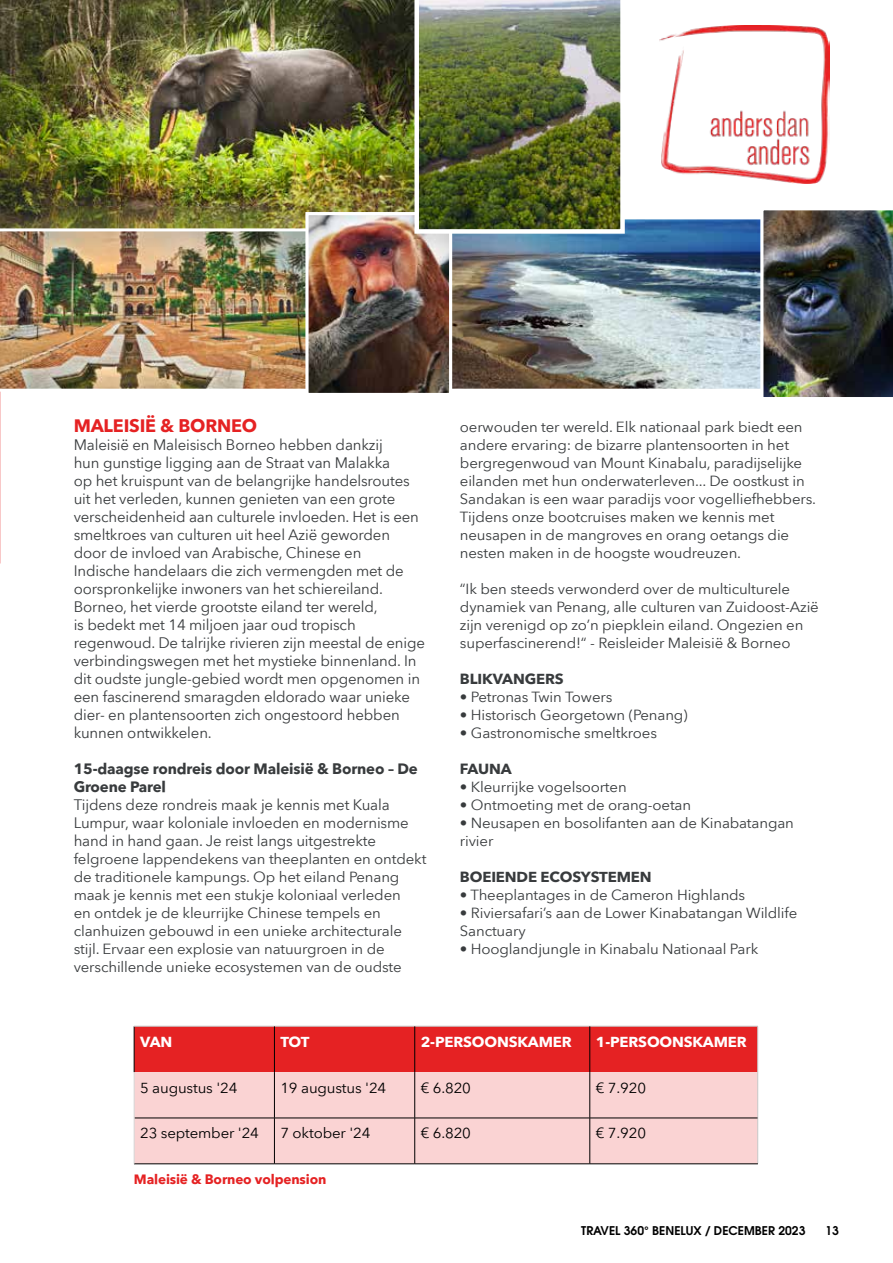
<style>
.page{position:relative;width:893px;height:1263px;background:#fff}
.page>*{position:absolute;margin:0;border:0;box-sizing:border-box;transform-origin:0 0}
.t1{font:700 18px "Avenir Next";letter-spacing:-.01em;color:#e52223}
.t2{font:15px/18px "Avenir Next";letter-spacing:-.01em;color:#383b3d}
.t3{font:700 15px/18px "Avenir Next";letter-spacing:-.01em;color:#383b3d}
.t4{font:14.4px/18px "Avenir Next";letter-spacing:-.01em;color:#383b3d;scale:1.04 1}
.t5{font:14.4px "Avenir Next";letter-spacing:-.01em;color:#000;scale:1.04 1}
.t6{font:700 14.4px "Avenir Next";letter-spacing:-.01em;color:#fff;scale:1.04 1}
.t7{font:700 14.4px "Avenir Next";letter-spacing:-.01em;color:#383b3d;scale:1.04 1}
.t8{font:700 13.5px "Avenir Next";letter-spacing:-.01em;color:#e52223}
.t9{font:600 12px "Avant Garde LT";color:#000}
</style>
<div class="page">
<img style="left:0;top:231px;width:305px;height:161px">
<img style="left:0;top:0;width:414px;height:229px">
<div style="left:135px;top:1027px;width:622px;height:45px;background:#e52223"></div>
<div style="left:135px;top:1072px;width:622px;height:91px;background:#fad3d3"></div>
<hr style="left:274px;top:1026px;width:141px;height:1px;background:#c7c7c7">
<hr style="left:415px;top:1026px;width:175px;height:1px;background:#c7c7c7">
<hr style="left:590px;top:1026px;width:168px;height:1px;background:#c7c7c7">
<hr style="left:757px;top:1026px;width:1px;height:46px;background:#c7c7c7">
<hr style="left:757px;top:1072px;width:1px;height:46px;background:#c7c7c7">
<hr style="left:757px;top:1118px;width:1px;height:45px;background:#c7c7c7">
<hr style="left:414px;top:1026px;width:1px;height:46px;background:#000">
<hr style="left:589px;top:1026px;width:1px;height:46px;background:#000">
<hr style="left:274px;top:1072px;width:1px;height:46px;background:#000">
<hr style="left:414px;top:1072px;width:1px;height:46px;background:#000">
<hr style="left:589px;top:1072px;width:1px;height:46px;background:#000">
<hr style="left:134px;top:1118px;width:140px;height:1px;background:#000">
<hr style="left:274px;top:1118px;width:141px;height:1px;background:#000">
<hr style="left:274px;top:1118px;width:1px;height:45px;background:#000">
<hr style="left:415px;top:1118px;width:175px;height:1px;background:#000">
<hr style="left:414px;top:1118px;width:1px;height:45px;background:#000">
<hr style="left:590px;top:1118px;width:167px;height:1px;background:#000">
<hr style="left:589px;top:1118px;width:1px;height:45px;background:#000">
<hr style="left:134px;top:1163px;width:140px;height:1px;background:#000">
<hr style="left:274px;top:1163px;width:141px;height:1px;background:#000">
<hr style="left:415px;top:1163px;width:175px;height:1px;background:#000">
<hr style="left:590px;top:1163px;width:168px;height:1px;background:#000">
<hr style="left:134px;top:1072px;width:1px;height:46px;background:#d6d6d6">
<hr style="left:134px;top:1118px;width:1px;height:45px;background:#d6d6d6">
<hr style="left:134px;top:1026px;width:1px;height:46px;background:#000">
<hr style="left:134px;top:1026px;width:140px;height:1px;background:#c7c7c7">
<hr style="left:274px;top:1026px;width:1px;height:46px;background:#000">
<img style="left:660px;top:26px;width:170px;height:158px">
<img style="left:452px;top:220px;width:308px;height:168px">
<div style="left:445px;top:216px;width:322px;height:176px;border:3px solid #fff"></div>
<img style="left:760px;top:210px;width:133px;height:187px">
<img style="left:309px;top:216px;width:139px;height:176px">
<div style="left:305px;top:212px;width:147px;height:184px;border:3px solid #fff"></div>
<img style="left:414px;top:0;width:211px;height:234px">
<p class="t1" style="left:74px;top:410px;width:185px">MALEISIË &amp; BORNEO</p>
<p class="t2" style="left:74px;top:435px;width:353px">Maleisië en Maleisisch Borneo hebben dankzij<br>hun gunstige ligging aan de Straat van Malakka<br>op het kruispunt van de belangrijke handelsroutes uit het verleden, kunnen genieten van een grote verscheidenheid aan culturele invloeden. Het is een smeltkroes van culturen uit heel Azië geworden door de invloed van Arabische, Chinese en<br>Indische handelaars die zich vermengden met de oorspronkelijke inwoners van het schiereiland.<br>Borneo, het vierde grootste eiland ter wereld,<br>is bedekt met 14 miljoen jaar oud tropisch regenwoud. De talrijke rivieren zijn meestal de enige verbindingswegen met het mystieke binnenland. In dit oudste jungle-gebied wordt men opgenomen in een fascinerend smaragden eldorado waar unieke dier- en plantensoorten zich ongestoord hebben kunnen ontwikkelen.</p>
<p class="t3" style="left:74px;top:760px;width:346px">15-daagse rondreis door Maleisië &amp; Borneo – De<br>Groene Parel</p>
<p class="t2" style="left:74px;top:795px;width:337px">Tijdens deze rondreis maak je kennis met Kuala<br>Lumpur, waar koloniale invloeden en modernisme hand in hand gaan. Je reist langs uitgestrekte</p>
<p class="t4" style="left:74px;top:849px;width:341px">felgroene lappendekens van theeplanten en ontdekt de traditionele kampungs. Op het eiland Penang maak je kennis met een stukje koloniaal verleden<br>en ontdek je de kleurrijke Chinese tempels en clanhuizen gebouwd in een unieke architecturale stijl. Ervaar een explosie van natuurgroen in de verschillende unieke ecosystemen van de oudste</p>
<p class="t4" style="left:460px;top:417px;width:344px">oerwouden ter wereld. Elk nationaal park biedt een andere ervaring: de bizarre plantensoorten in het bergregenwoud van Mount Kinabalu, paradijselijke eilanden met hun onderwaterleven... De oostkust in Sandakan is een waar paradijs voor vogelliefhebbers.<br>Tijdens onze bootcruises maken we kennis met neusapen in de mangroves en orang oetangs die nesten maken in de hoogste woudreuzen.</p>
<p class="t4" style="left:460px;top:579px;width:347px">“Ik ben steeds verwonderd over de multiculturele dynamiek van Penang, alle culturen van Zuidoost-Azië zijn verenigd op zo’n piepklein eiland. Ongezien en superfascinerend!“ - Reisleider Maleisië &amp; Borneo</p>
<p class="t7" style="left:460px;top:667px;width:101px">BLIKVANGERS</p>
<p class="t4" style="left:460px;top:687px;width:148px">• Petronas Twin Towers</p>
<p class="t4" style="left:460px;top:705px;width:221px">• Historisch Georgetown (Penang)</p>
<p class="t4" style="left:460px;top:724px;width:191px">• Gastronomische smeltkroes</p>
<p class="t7" style="left:460px;top:757px;width:51px">FAUNA</p>
<p class="t4" style="left:460px;top:778px;width:162px">• Kleurrijke vogelsoorten</p>
<p class="t4" style="left:460px;top:796px;width:224px">• Ontmoeting met de orang-oetan</p>
<p class="t4" style="left:460px;top:814px;width:323px">• Neusapen en bosolifanten aan de Kinabatangan rivier</p>
<p class="t7" style="left:460px;top:865px;width:186px">BOEIENDE ECOSYSTEMEN</p>
<p class="t4" style="left:460px;top:886px;width:276px">• Theeplantages in de Cameron Highlands</p>
<p class="t4" style="left:460px;top:904px;width:326px">• Riviersafari’s aan de Lower Kinabatangan Wildlife<br>Sanctuary</p>
<p class="t4" style="left:460px;top:940px;width:288px">• Hooglandjungle in Kinabalu Nationaal Park</p>
<p class="t6" style="left:140px;top:1029px;width:33px">VAN</p>
<p class="t6" style="left:280px;top:1029px;width:29px">TOT</p>
<p class="t6" style="left:421px;top:1029px;width:147px">2-PERSOONSKAMER</p>
<p class="t6" style="left:596px;top:1029px;width:147px">1-PERSOONSKAMER</p>
<p class="t5" style="left:140px;top:1075px;width:95px">5 augustus '24</p>
<p class="t5" style="left:280px;top:1075px;width:103px">19 augustus '24</p>
<p class="t5" style="left:421px;top:1075px;width:50px">€ 6.820</p>
<p class="t5" style="left:596px;top:1075px;width:50px">€ 7.920</p>
<p class="t5" style="left:140px;top:1121px;width:116px">23 september '24</p>
<p class="t5" style="left:280px;top:1121px;width:88px">7 oktober '24</p>
<p class="t5" style="left:421px;top:1121px;width:50px">€ 6.820</p>
<p class="t5" style="left:596px;top:1121px;width:50px">€ 7.920</p>
<p class="t8" style="left:134px;top:1167px;width:194px">Maleisië &amp; Borneo volpension</p>
<p class="t9" style="left:581px;top:1222px;width:226px">TRAVEL 360° BENELUX / DECEMBER 2023</p>
<p class="t9" style="left:825px;top:1222px;width:15px">13</p>
</div>
